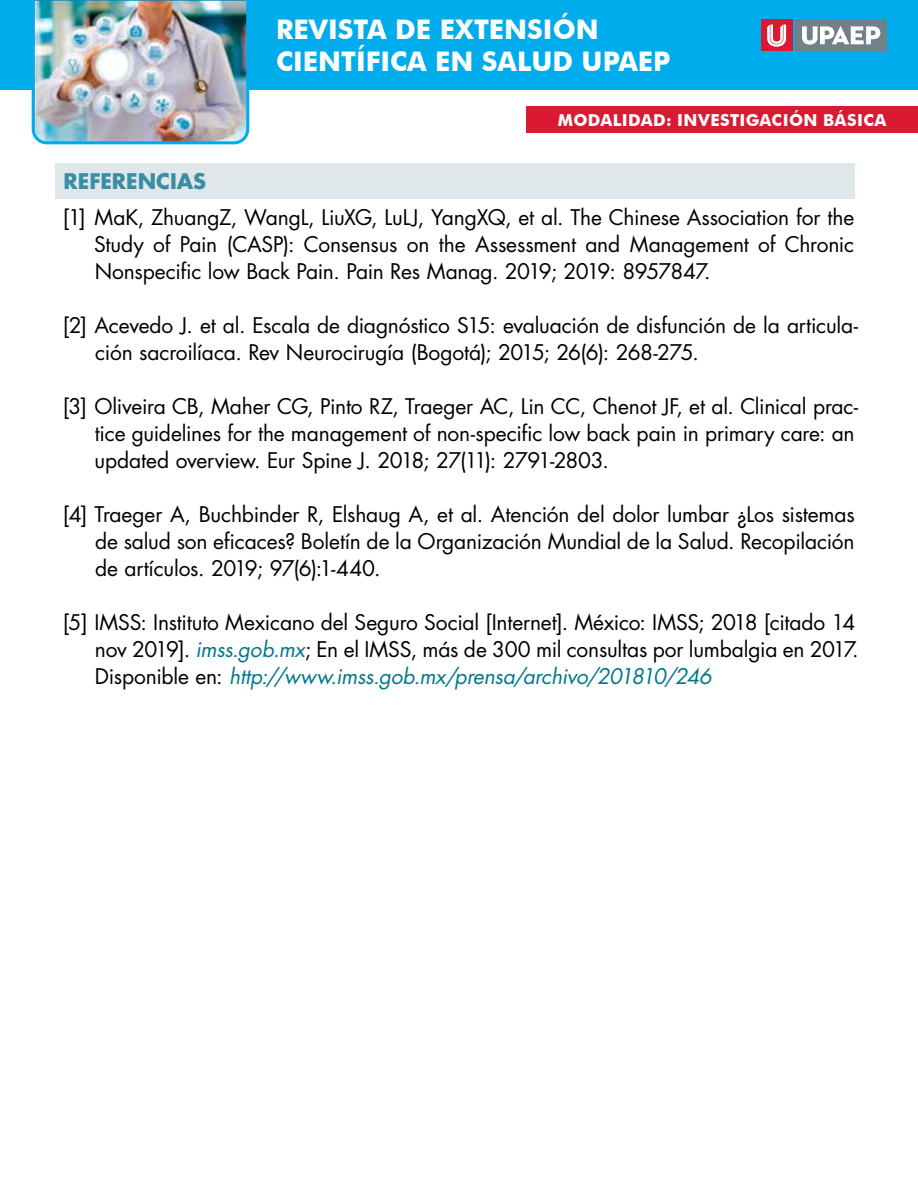
<style>
.page{position:relative;width:918px;height:1188px;background:#fff}
.page>*{position:absolute;margin:0;border:0;box-sizing:border-box;transform-origin:0 0}
.t1{font:700 27px/32.4px "Futura BT";color:#fff}
.t2{font:21px/27px "Futura Std";letter-spacing:-.01em;color:#000}
.t3{font:700 21px "Futura Std";color:#3a8ea3}
.t4{font:700 16.5px "Futura BT";letter-spacing:.02em;color:#fff}
.s1{font-style:italic;color:#00778e}
</style>
<div class="page">
<div style="left:0;top:0;width:918px;height:90px;background:#00aceb"></div>
<img style="left:31px;top:0;width:219px;height:145px">
<div style="left:796px;top:20px;width:91px;height:31px;background:#72808a"></div>
<svg style="left:802px;top:26px;width:78px;height:19px"></svg>
<div style="left:761px;top:20px;width:31px;height:31px;background:#da1a32"></div>
<svg style="left:767px;top:25px;width:19px;height:22px"></svg>
<div style="left:526px;top:106px;width:392px;height:27px;background:#da1a32"></div>
<div style="left:56px;top:163px;width:799px;height:36px;background:#e0e7eb"></div>
<p class="t1" style="left:276px;top:13px;width:396px">REVISTA DE EXTENSIÓN<br>CIENTÍFICA EN SALUD UPAEP</p>
<p class="t4" style="left:558px;top:110px;width:330px">MODALIDAD: INVESTIGACIÓN BÁSICA</p>
<p class="t3" style="left:64px;top:167px;width:144px">REFERENCIAS</p>
<p class="t2" style="left:94px;top:204px;width:762px;text-align:justify;text-indent:-31px">[1] MaK, ZhuangZ, WangL, LiuXG, LuLJ, YangXQ, et al. The Chinese Association for the Study of Pain (CASP): Consensus on the Assessment and Management of Chronic Nonspecific low Back Pain. Pain Res Manag. 2019; 2019: 8957847.</p>
<p class="t2" style="left:95px;top:312px;width:765px;text-indent:-32px">[2] Acevedo J. et al. Escala de diagnóstico S15: evaluación de disfunción de la articula&shy;ción sacroilíaca. Rev Neurocirugía (Bogotá); 2015; 26(6): 268-275.</p>
<p class="t2" style="left:95px;top:393px;width:765px;text-indent:-32px">[3] Oliveira CB, Maher CG, Pinto RZ, Traeger AC, Lin CC, Chenot JF, et al. Clinical prac&shy;tice guidelines for the management of non-specific low back pain in primary care: an updated overview. Eur Spine J. 2018; 27(11): 2791-2803.</p>
<p class="t2" style="left:95px;top:501px;width:761px;text-align:justify;text-indent:-32px">[4] Traeger A, Buchbinder R, Elshaug A, et al. Atención del dolor lumbar ¿Los sistemas de salud son eficaces? Boletín de la Organización Mundial de la Salud. Recopilación de artículos. 2019; 97(6):1-440.</p>
<p class="t2" style="left:95px;top:609px;width:765px;text-indent:-32px">[5] IMSS: Instituto Mexicano del Seguro Social [Internet]. México: IMSS; 2018 [citado 14 nov 2019]. <span class="s1">imss.gob.mx</span>; En el IMSS, más de 300 mil consultas por lumbalgia en 2017.<br>Disponible en: <span class="s1">http://www.imss.gob.mx/prensa/archivo/201810/246</span></p>
</div>
